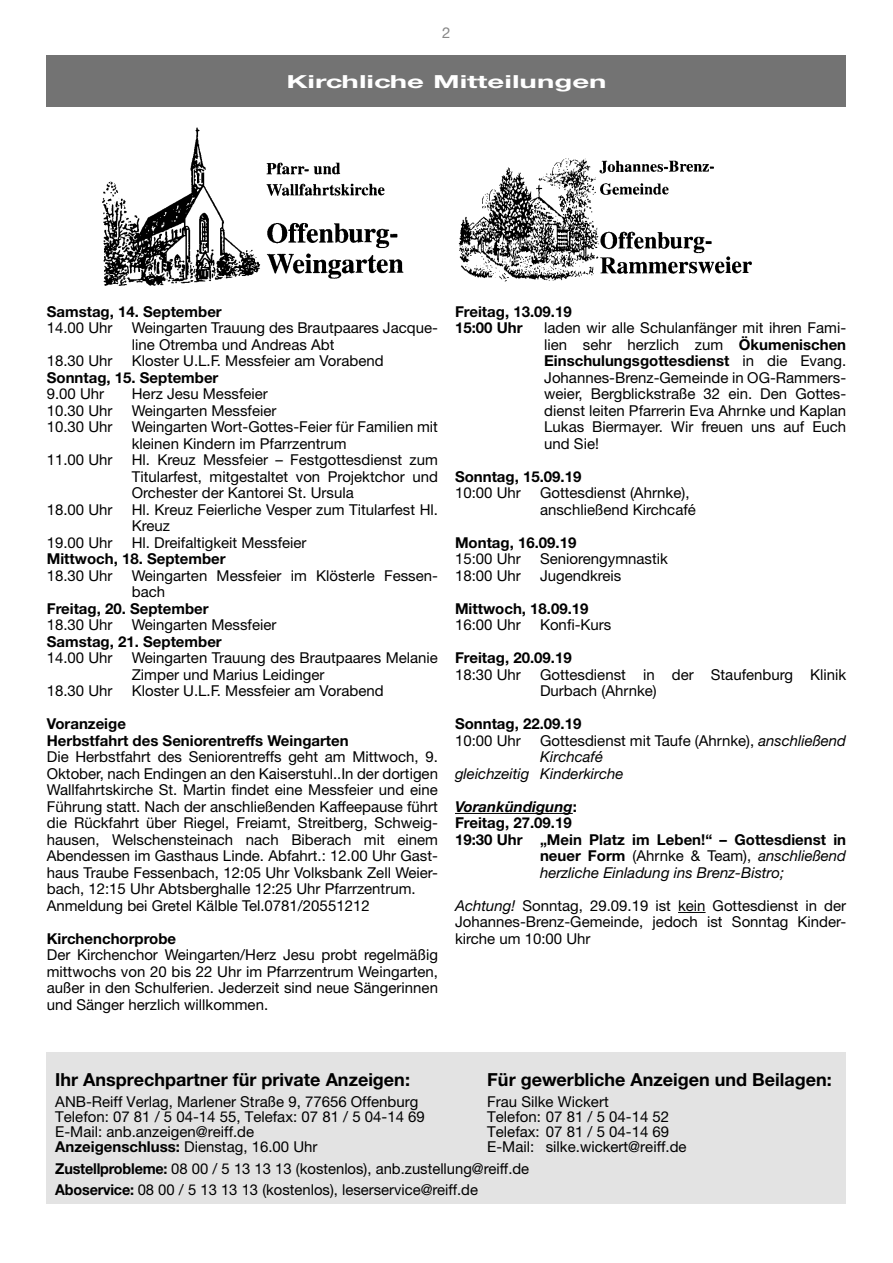
<style>
.page{position:relative;width:893px;height:1263px;background:#fff}
.page>*{position:absolute;margin:0;border:0;box-sizing:border-box;transform-origin:0 0}
.t1{font:700 18px "Helvetica Neue LT Std";color:#000}
.t2{font:700 18px "Helvetica Neue CE";color:#fff;scale:1.63 1}
.t3{font:15px/16.5px "Helvetica Neue LT Std";color:#000}
.t4{font:700 15px/16.5px "Helvetica Neue LT Std";color:#000}
.t5{font:italic 15px "Helvetica Neue LT Std";color:#000}
.t6{font:italic 700 15px "Helvetica Neue LT Std";color:#000}
.t7{font:15px "Helvetica Neue LT Std";color:#878787}
.s1{font-weight:700}
.s2{font-style:italic}
.s3{font-style:normal}
</style>
<div class="page">
<div style="left:47px;top:55px;width:799px;height:51px;background:#737373"></div>
<img style="left:102px;top:127px;width:302px;height:159px">
<img style="left:458px;top:158px;width:294px;height:124px">
<hr style="left:455px;top:813px;width:118px;height:1px;background:#000">
<svg style="left:678px;top:912px;width:28px;height:1px"></svg>
<div style="left:47px;top:1052px;width:799px;height:151px;background:#e3e3e3"></div>
<p class="t7" style="left:442px;top:24px;width:10px">2</p>
<p class="t2" style="left:286px;top:70px;width:198px">Kirchliche Mitteilungen</p>
<p class="t4" style="left:47px;top:303px;width:177px">Samstag, 14. September</p>
<p class="t3" style="left:47px;top:320px;width:67px">14.00 Uhr</p>
<p class="t3" style="left:132px;top:320px;width:308px">Weingarten Trauung des Brautpaares Jacque&shy;line Otremba und Andreas Abt</p>
<p class="t3" style="left:47px;top:353px;width:67px">18.30 Uhr</p>
<p class="t3" style="left:132px;top:353px;width:253px">Kloster U.L.F. Messfeier am Vorabend</p>
<p class="t4" style="left:47px;top:369px;width:173px">Sonntag, 15. September</p>
<p class="t3" style="left:47px;top:386px;width:59px">9.00 Uhr</p>
<p class="t3" style="left:132px;top:386px;width:138px">Herz Jesu Messfeier</p>
<p class="t3" style="left:47px;top:402px;width:67px">10.30 Uhr</p>
<p class="t3" style="left:132px;top:402px;width:146px">Weingarten Messfeier</p>
<p class="t3" style="left:47px;top:419px;width:67px">10.30 Uhr</p>
<p class="t3" style="left:132px;top:419px;width:308px">Weingarten Wort-Gottes-Feier für Familien mit kleinen Kindern im Pfarrzentrum</p>
<p class="t3" style="left:47px;top:452px;width:67px">11.00 Uhr</p>
<p class="t3" style="left:132px;top:452px;width:308px;text-align:justify">Hl. Kreuz Messfeier – Festgottesdienst zum Titularfest, mitgestaltet von Projektchor und Orchester der Kantorei St. Ursula</p>
<p class="t3" style="left:47px;top:501px;width:67px">18.00 Uhr</p>
<p class="t3" style="left:132px;top:501px;width:308px">Hl. Kreuz Feierliche Vesper zum Titularfest Hl.<br>Kreuz</p>
<p class="t3" style="left:47px;top:534px;width:67px">19.00 Uhr</p>
<p class="t3" style="left:132px;top:534px;width:176px">Hl. Dreifaltigkeit Messfeier</p>
<p class="t4" style="left:47px;top:550px;width:180px">Mittwoch, 18. September</p>
<p class="t3" style="left:47px;top:567px;width:67px">18.30 Uhr</p>
<p class="t3" style="left:132px;top:567px;width:308px">Weingarten Messfeier im Klösterle Fessen&shy;bach</p>
<p class="t4" style="left:47px;top:600px;width:163px">Freitag, 20. September</p>
<p class="t3" style="left:47px;top:617px;width:67px">18.30 Uhr</p>
<p class="t3" style="left:132px;top:617px;width:146px">Weingarten Messfeier</p>
<p class="t4" style="left:47px;top:633px;width:177px">Samstag, 21. September</p>
<p class="t3" style="left:47px;top:650px;width:67px">14.00 Uhr</p>
<p class="t3" style="left:132px;top:650px;width:308px">Weingarten Trauung des Brautpaares Melanie<br>Zimper und Marius Leidinger</p>
<p class="t3" style="left:47px;top:683px;width:67px">18.30 Uhr</p>
<p class="t3" style="left:132px;top:683px;width:253px">Kloster U.L.F. Messfeier am Vorabend</p>
<p class="t4" style="left:47px;top:715px;width:303px">Voranzeige<br>Herbstfahrt des Seniorentreffs Weingarten</p>
<p class="t3" style="left:47px;top:749px;width:393px">Die Herbstfahrt des Seniorentreffs geht am Mittwoch, 9.<br>Oktober, nach Endingen an den Kaiserstuhl..In der dortigen Wallfahrtskirche St. Martin findet eine Messfeier und eine Führung statt. Nach der anschließenden Kaffeepause führt die Rückfahrt über Riegel, Freiamt, Streitberg, Schweig&shy;hausen, Welschensteinach nach Biberach mit einem Abendessen im Gasthaus Linde. Abfahrt.: 12.00 Uhr Gast&shy;haus Traube Fessenbach, 12:05 Uhr Volksbank Zell Weier&shy;bach, 12:15 Uhr Abtsberghalle 12:25 Uhr Pfarrzentrum.<br>Anmeldung bei Gretel Kälble Tel.0781/20551212</p>
<p class="t4" style="left:47px;top:930px;width:131px">Kirchenchorprobe</p>
<p class="t3" style="left:47px;top:947px;width:393px;text-align:justify">Der Kirchenchor Weingarten/Herz Jesu probt regelmäßig mittwochs von 20 bis 22 Uhr im Pfarrzentrum Weingarten, außer in den Schulferien. Jederzeit sind neue Sängerinnen und Sänger herzlich willkommen.</p>
<p class="t4" style="left:455px;top:303px;width:118px">Freitag, 13.09.19<br>15:00 Uhr</p>
<p class="t3" style="left:544px;top:320px;width:304px;text-align:justify">laden wir alle Schulanfänger mit ihren Fami&shy;lien sehr herzlich zum <span class="s1">Ökumenischen Einschulungsgottesdienst</span> in die Evang.<br>Johannes-Brenz-Gemeinde in OG-Rammers&shy;weier, Bergblickstraße 32 ein. Den Gottes&shy;dienst leiten Pfarrerin Eva Ahrnke und Kaplan Lukas Biermayer. Wir freuen uns auf Euch und Sie!</p>
<p class="t4" style="left:455px;top:468px;width:128px">Sonntag, 15.09.19</p>
<p class="t3" style="left:455px;top:485px;width:67px">10:00 Uhr</p>
<p class="t3" style="left:540px;top:485px;width:157px">Gottesdienst (Ahrnke), anschließend Kirchcafé</p>
<p class="t4" style="left:455px;top:534px;width:123px">Montag, 16.09.19</p>
<p class="t3" style="left:455px;top:551px;width:67px">15:00 Uhr</p>
<p class="t3" style="left:540px;top:551px;width:129px">Seniorengymnastik</p>
<p class="t3" style="left:455px;top:567px;width:67px">18:00 Uhr</p>
<p class="t3" style="left:540px;top:567px;width:83px">Jugendkreis</p>
<p class="t4" style="left:455px;top:600px;width:135px">Mittwoch, 18.09.19</p>
<p class="t3" style="left:455px;top:617px;width:67px">16:00 Uhr</p>
<p class="t3" style="left:540px;top:617px;width:73px">Konfi-Kurs</p>
<p class="t4" style="left:455px;top:649px;width:118px">Freitag, 20.09.19</p>
<p class="t3" style="left:455px;top:666px;width:67px">18:30 Uhr</p>
<p class="t3" style="left:540px;top:666px;width:308px">Gottesdienst in der Staufenburg Klinik<br>Durbach (Ahrnke)</p>
<p class="t4" style="left:455px;top:715px;width:128px">Sonntag, 22.09.19</p>
<p class="t3" style="left:455px;top:732px;width:67px">10:00 Uhr</p>
<p class="t3" style="left:540px;top:732px;width:308px">Gottesdienst mit Taufe (Ahrnke), <span class="s2">anschließend</span></p>
<p class="t5" style="left:540px;top:748px;width:65px">Kirchcafé</p>
<p class="t5" style="left:455px;top:764px;width:170px">gleichzeitig Kinderkirche</p>
<p class="t6" style="left:455px;top:797px;width:123px">Vorankündigung<span class="s3">:</span></p>
<p class="t4" style="left:455px;top:814px;width:118px">Freitag, 27.09.19</p>
<p class="t4" style="left:455px;top:831px;width:393px">19:30 Uhr „Mein Platz im Leben!“ – Gottesdienst in</p>
<p class="t3" style="left:540px;top:848px;width:308px"><span class="s1">neuer Form</span> (Ahrnke &amp; Team), <span class="s2">anschließend</span></p>
<p class="t5" style="left:540px;top:863px;width:246px">herzliche Einladung ins Brenz-Bistro;</p>
<p class="t3" style="left:455px;top:897px;width:393px;text-align:justify"><span class="s2">Achtung!</span> Sonntag, 29.09.19 ist kein Gottesdienst in der Johannes-Brenz-Gemeinde, jedoch ist Sonntag Kinder&shy;kirche um 10:00 Uhr</p>
<p class="t1" style="left:55px;top:1068px;width:356px">Ihr Ansprechpartner für private Anzeigen:</p>
<p class="t1" style="left:487px;top:1068px;width:346px">Für gewerbliche Anzeigen und Beilagen:</p>
<p class="t3" style="left:55px;top:1093px;width:365px">ANB-Reiff Verlag, Marlener Straße 9, 77656 Offenburg</p>
<p class="t3" style="left:487px;top:1093px;width:123px">Frau Silke Wickert</p>
<p class="t3" style="left:55px;top:1108px;width:371px">Telefon: 07 81 / 5 04-14 55, Telefax: 07 81 / 5 04-14 69</p>
<p class="t3" style="left:487px;top:1108px;width:183px">Telefon: 07 81 / 5 04-14 52</p>
<p class="t3" style="left:55px;top:1123px;width:200px">E-Mail: anb.anzeigen@reiff.de</p>
<p class="t3" style="left:487px;top:1123px;width:183px">Telefax: 07 81 / 5 04-14 69</p>
<p class="t3" style="left:55px;top:1138px;width:264px"><span class="s1">Anzeigenschluss:</span> Dienstag, 16.00 Uhr</p>
<p class="t3" style="left:55px;top:1136px;width:633px;line-height:21.5px;text-indent:432px">E-Mail: silke.wickert@reiff.de<br><span class="s1">Zustellprobleme:</span> 08 00 / 5 13 13 13 (kostenlos), anb.zustellung@reiff.de<br><span class="s1">Aboservice:</span> 08 00 / 5 13 13 13 (kostenlos), leserservice@reiff.de</p>
</div>
